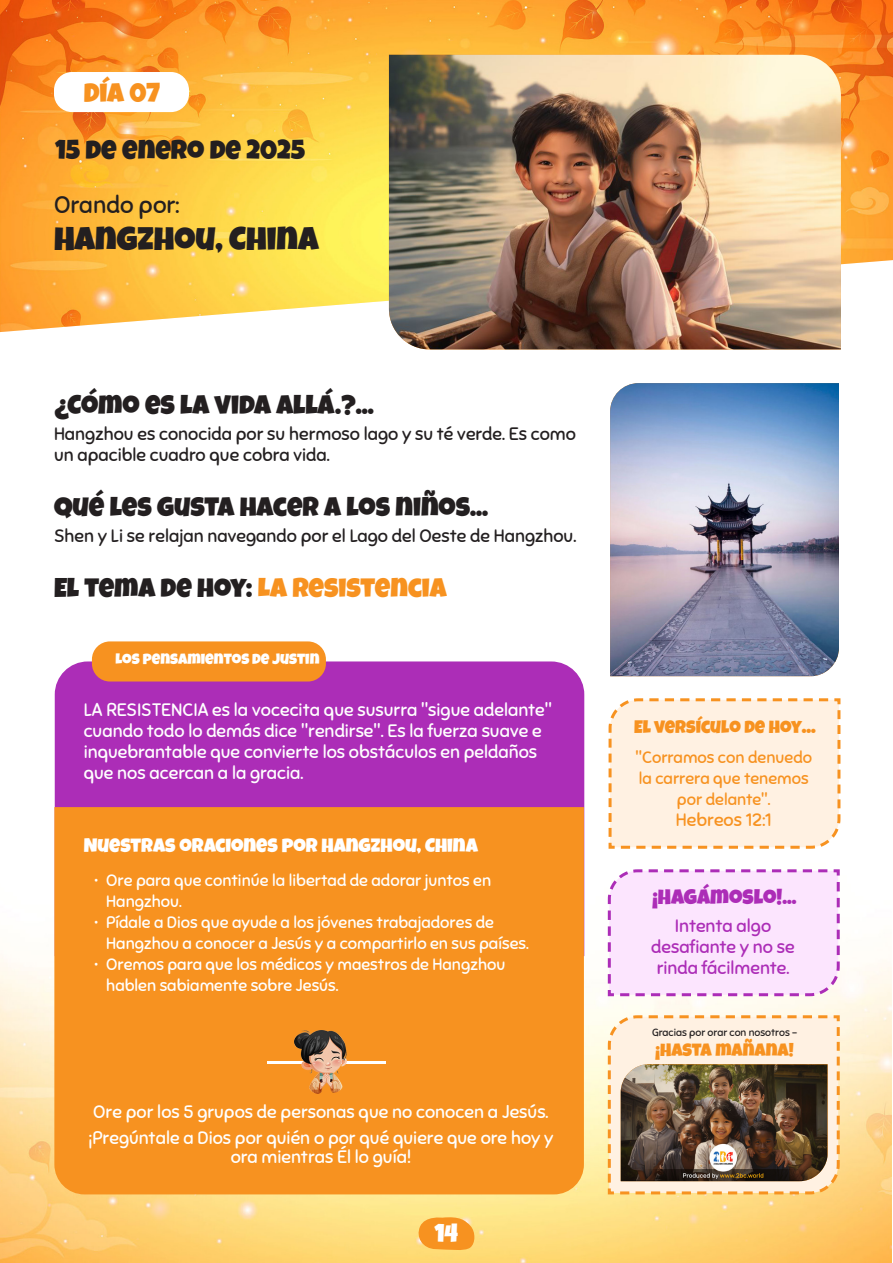
<style>
.page{position:relative;width:893px;height:1263px;background:#fff}
.page>*{position:absolute;margin:0;border:0;box-sizing:border-box;transform-origin:0 0}
.City_Name{font:33px "Luckiest Guy";color:#231f20}
.Header_3{font:27px "Luckiest Guy";color:#231f20}
.Header_3-2{font:27px "Luckiest Guy";color:#f79220}
.Date{font:27px "Luckiest Guy";color:#231f20}
.t1{font:25.5px "Luckiest Guy";color:#fff}
.Praying_for{font:24px "Sniglet";color:#231f20}
.Today_s_Verse{font:21px "Luckiest Guy";color:#ac2db7}
.Justin_s_thoughts{font:19.5px "Luckiest Guy";color:#fff}
.t2{font:18px/21px "Sniglet";color:#fff}
.t3{font:18px/21px "Sniglet";color:#231f20}
.Bible_Verse_2{font:18px/21px "Sniglet";color:#ac2db7;text-align:center}
.Today_s_Verse-2{font:18px "Luckiest Guy";color:#f79220}
.Bible_Verse_2-2{font:18px "Sniglet";color:#f79220}
.t4{font:16.5px/21px "Sniglet";color:#fff}
.Bible_Verse_2-3{font:16.5px/21px "Sniglet";color:#f79220;text-align:center}
.Justin_s_thoughts-2{font:15px "Luckiest Guy";color:#fff}
.Bible_Verse_2-4{font:10.5px "Sniglet";color:#231f20}
.s1{color:#231f20}
.s2{font-size:21px}
</style>
<div class="page">
<img style="left:0;top:739px;width:891px;height:524px">
<svg style="left:415px;top:1215px;width:61px;height:37px;background:#f9aa40"></svg>
<img style="left:0;top:0;width:892px;height:332px">
<div style="left:55px;top:661px;width:529px;height:146px;background:#ac2db7"></div>
<img style="left:389px;top:55px;width:452px;height:294px">
<div style="left:54px;top:72px;width:135px;height:40px;background:#fff;border-radius:18px"></div>
<div style="left:92px;top:641px;width:234px;height:40px;background:#f79220;border-radius:18px"></div>
<div style="left:54px;top:807px;width:530px;height:387px;background:#f79220"></div>
<hr style="left:267px;top:1061px;width:118px;height:2px;background:#fff">
<img style="left:294px;top:1030px;width:53px;height:64px">
<img style="left:610px;top:383px;width:229px;height:293px">
<svg style="left:607px;top:698px;width:235px;height:152px;background:#feeedc"></svg>
<svg style="left:606px;top:868px;width:235px;height:130px;background:#f8defa"></svg>
<svg style="left:606px;top:1014px;width:235px;height:182px;background:#fde7cc"></svg>
<img style="left:621px;top:1064px;width:206px;height:117px">
<svg style="left:892px;top:0;width:1px;height:261px"></svg>
<p class="Header_3-2" style="left:84px;top:75px;width:78px">DÍA 07</p>
<p class="Date" style="left:56px;top:132px;width:251px">15 DE ENERO DE 2025</p>
<p class="Praying_for" style="left:54px;top:191px;width:127px">Orando por:</p>
<p class="City_Name" style="left:54px;top:217px;width:266px">HANGZHOU, CHINA</p>
<p class="Header_3" style="left:54px;top:387px;width:321px">¿CÓMO ES LA VIDA ALLÁ.?...</p>
<p class="t3" style="left:54px;top:423px;width:523px">Hangzhou es conocida por su hermoso lago y su té verde. Es como un apacible cuadro que cobra vida.</p>
<p class="Header_3" style="left:54px;top:489px;width:436px">QUÉ LES GUSTA HACER A LOS NIÑOS...</p>
<p class="t3" style="left:54px;top:525px;width:524px">Shen y Li se relajan navegando por el Lago del Oeste de Hangzhou.</p>
<p class="Header_3-2" style="left:54px;top:570px;width:394px"><span class="s1">EL TEMA DE HOY:</span> LA RESISTENCIA</p>
<p class="Justin_s_thoughts-2" style="left:116px;top:648px;width:205px">LOS PENSAMIENTOS DE JUSTIN</p>
<p class="t2" style="left:84px;top:699px;width:470px">LA RESISTENCIA es la vocecita que susurra "sigue adelante" cuando todo lo demás dice "rendirse". Es la fuerza suave e inquebrantable que convierte los obstáculos en peldaños que nos acercan a la gracia.</p>
<p class="Justin_s_thoughts" style="left:84px;top:832px;width:396px">NUESTRAS ORACIONES POR HANGZHOU, CHINA</p>
<p class="t4" style="left:106px;top:870px;width:386px;text-indent:-12px">• Ore para que continúe la libertad de adorar juntos en<br>Hangzhou.</p>
<p class="t4" style="left:106px;top:912px;width:424px;text-indent:-12px">• Pídale a Dios que ayude a los jóvenes trabajadores de<br>Hangzhou a conocer a Jesús y a compartirlo en sus países.</p>
<p class="t4" style="left:106px;top:954px;width:401px;text-indent:-12px">• Oremos para que los médicos y maestros de Hangzhou hablen sabiamente sobre Jesús.</p>
<p class="t2" style="left:88px;top:1099px;width:467px;line-height:25.5px">Ore por los 5 grupos de personas que no conocen a Jesús. ¡Pregúntale a Dios por quién o por qué quiere que ore hoy y</p>
<p class="t2" style="left:231px;top:1146px;width:182px">ora mientras Él lo guía!</p>
<h3 class="t1" style="left:435px;top:1216px;width:25px">14</h3>
<p class="Today_s_Verse-2" style="left:634px;top:715px;width:183px">EL VERSÍCULO DE HOY<span class="s2">...</span></p>
<p class="Bible_Verse_2-3" style="left:635px;top:746px;width:178px">"Corramos con denuedo la carrera que tenemos por delante".</p>
<p class="Bible_Verse_2-2" style="left:676px;top:808px;width:97px">Hebreos 12:1</p>
<p class="Today_s_Verse" style="left:652px;top:883px;width:146px">¡HAGÁMOSLO!...</p>
<p class="Bible_Verse_2" style="left:651px;top:915px;width:145px">Intenta algo desafiante y no se rinda fácilmente.</p>
<p class="Bible_Verse_2-4" style="left:652px;top:1025px;width:147px">Gracias por orar con nosotros –</p>
<p class="Today_s_Verse-2" style="left:655px;top:1037px;width:140px">¡HASTA MAÑANA!</p>
</div>
